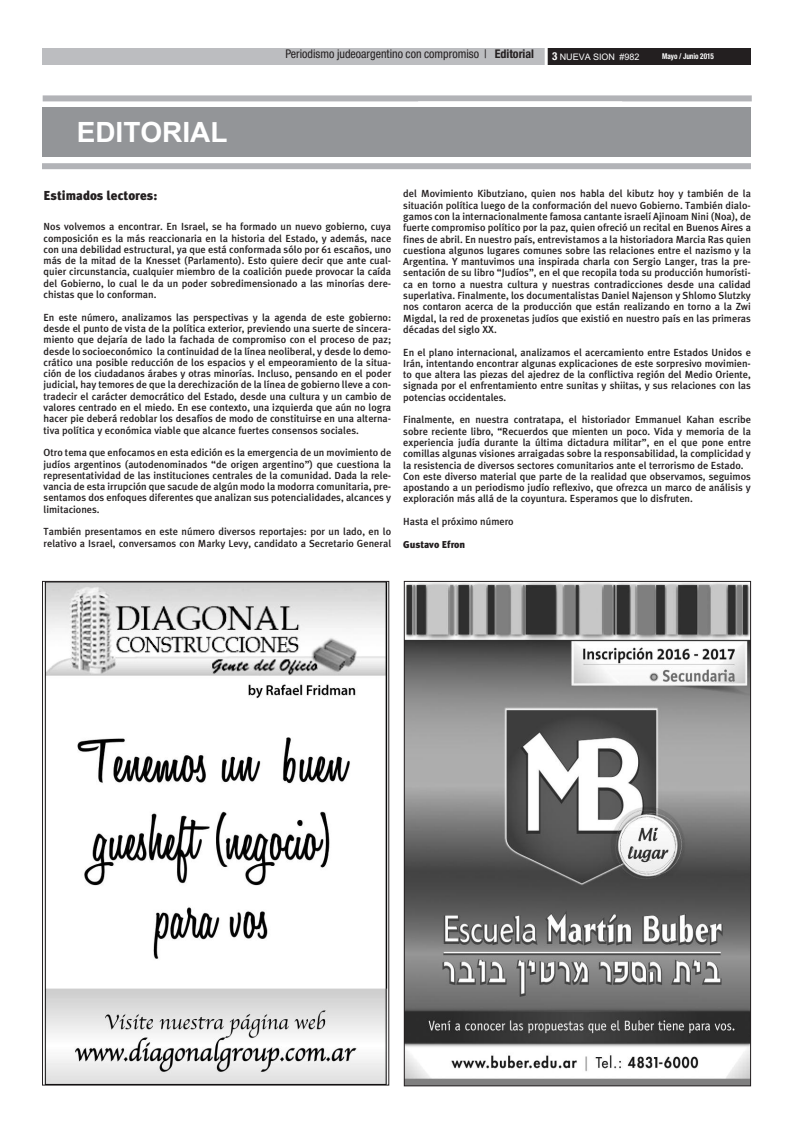
<style>
.page{position:relative;width:794px;height:1134px;background:#fff}
.page>*{position:absolute;margin:0;border:0;box-sizing:border-box;transform-origin:0 0}
.t1{font:700 28px "Arial";color:#fff}
.t2{font:900 13px "Meta Plus";color:#231f20}
.t3{font:condensed 12px "Helvetica Neue";color:#231f20}
.t4{font:500 10.3px/11.3px "Meta Plus";color:#231f20;text-align:justify}
.t5{font:900 10px "Meta Plus";color:#231f20}
.t6{font:9px "Arial";color:#fff}
.t7{font:700 condensed 8px "Helvetica Neue";color:#fff;scale:.9 1}
.s1{font-weight:700}
.s2{font-family:"Helvetica Neue";font-weight:700;font-stretch:condensed;font-size:11px}
</style>
<div class="page">
<div style="left:474px;top:48px;width:276px;height:17px;background:#231f20"></div>
<div style="left:42px;top:48px;width:504px;height:17px;background:#bcbdc0"></div>
<hr style="left:544px;top:48px;width:3px;height:17px;background:#fff">
<div style="left:43px;top:107px;width:708px;height:49px;background:#939598"></div>
<div style="left:42px;top:163px;width:709px;height:6px;background:#b2b3b7"></div>
<div style="left:43px;top:95px;width:708px;height:6px;background:#b2b3b7"></div>
<img style="left:406px;top:583px;width:343px;height:501px">
<img style="left:44px;top:583px;width:343px;height:501px">
<h1 class="t1" style="left:77px;top:116px;width:152px">EDITORIAL</h1>
<p class="t3" style="left:285px;top:49px;width:250px">Periodismo judeoargentino con compromiso | <span class="s1">Editorial</span></p>
<p class="t6" style="left:552px;top:51px;width:89px"><span class="s2">3</span> NUEVA SION #982</p>
<p class="t7" style="left:662px;top:54px;width:59px">Mayo / Junio 2015</p>
<p class="t2" style="left:44px;top:188px;width:115px">Estimados lectores:</p>
<p class="t4" style="left:44px;top:221px;width:349px">Nos volvemos a encontrar. En Israel, se ha formado un nuevo gobierno, cuya composición es la más reaccionaria en la historia del Estado, y además, nace con una debilidad estructural, ya que está conformada sólo por 61 escaños, uno más de la mitad de la Knesset (Parlamento). Esto quiere decir que ante cual&shy;quier circunstancia, cualquier miembro de la coalición puede provocar la caída del Gobierno, lo cual le da un poder sobredimensionado a las minorías dere&shy;chistas que lo conforman.</p>
<p class="t4" style="left:44px;top:311px;width:349px">En este número, analizamos las perspectivas y la agenda de este gobierno: desde el punto de vista de la política exterior, previendo una suerte de sincera&shy;miento que dejaría de lado la fachada de compromiso con el proceso de paz; desde lo socioeconómico la continuidad de la línea neoliberal, y desde lo demo&shy;crático una posible reducción de los espacios y el empeoramiento de la situa&shy;ción de los ciudadanos árabes y otras minorías. Incluso, pensando en el poder judicial, hay temores de que la derechización de la línea de gobierno lleve a con&shy;tradecir el carácter democrático del Estado, desde una cultura y un cambio de valores centrado en el miedo. En ese contexto, una izquierda que aún no logra hacer pie deberá redoblar los desafíos de modo de constituirse en una alterna&shy;tiva política y económica viable que alcance fuertes consensos sociales.</p>
<p class="t4" style="left:44px;top:447px;width:349px">Otro tema que enfocamos en esta edición es la emergencia de un movimiento de judíos argentinos (autodenominados “de origen argentino”) que cuestiona la representatividad de las instituciones centrales de la comunidad. Dada la rele&shy;vancia de esta irrupción que sacude de algún modo la modorra comunitaria, pre&shy;sentamos dos enfoques diferentes que analizan sus potencialidades, alcances y limitaciones.</p>
<p class="t4" style="left:44px;top:526px;width:349px">También presentamos en este número diversos reportajes: por un lado, en lo relativo a Israel, conversamos con Marky Levy, candidato a Secretario General</p>
<p class="t4" style="left:403px;top:188px;width:349px">del Movimiento Kibutziano, quien nos habla del kibutz hoy y también de la situación política luego de la conformación del nuevo Gobierno. También dialo&shy;gamos con la internacionalmente famosa cantante israelí Ajinoam Nini (Noa), de fuerte compromiso político por la paz, quien ofreció un recital en Buenos Aires a fines de abril. En nuestro país, entrevistamos a la historiadora Marcia Ras quien cuestiona algunos lugares comunes sobre las relaciones entre el nazismo y la Argentina. Y mantuvimos una inspirada charla con Sergio Langer, tras la pre&shy;sentación de su libro “Judíos”, en el que recopila toda su producción humorísti&shy;ca en torno a nuestra cultura y nuestras contradicciones desde una calidad superlativa. Finalmente, los documentalistas Daniel Najenson y Shlomo Slutzky nos contaron acerca de la producción que están realizando en torno a la Zwi Migdal, la red de proxenetas judíos que existió en nuestro país en las primeras décadas del siglo XX.</p>
<p class="t4" style="left:403px;top:346px;width:349px">En el plano internacional, analizamos el acercamiento entre Estados Unidos e Irán, intentando encontrar algunas explicaciones de este sorpresivo movimien&shy;to que altera las piezas del ajedrez de la conflictiva región del Medio Oriente, signada por el enfrentamiento entre sunitas y shiitas, y sus relaciones con las potencias occidentales.</p>
<p class="t4" style="left:403px;top:414px;width:349px;text-align:left">Finalmente, en nuestra contratapa, el historiador Emmanuel Kahan escribe sobre reciente libro, “Recuerdos que mienten un poco. Vida y memoria de la experiencia judía durante la última dictadura militar”, en el que pone entre comillas algunas visiones arraigadas sobre la responsabilidad, la complicidad y la resistencia de diversos sectores comunitarios ante el terrorismo de Estado.<br>Con este diverso material que parte de la realidad que observamos, seguimos apostando a un periodismo judío reflexivo, que ofrezca un marco de análisis y exploración más allá de la coyuntura. Esperamos que lo disfruten.</p>
<p class="t4" style="left:403px;top:516px;width:112px">Hasta el próximo número</p>
<p class="t5" style="left:403px;top:538px;width:63px">Gustavo Efron</p>
</div>
